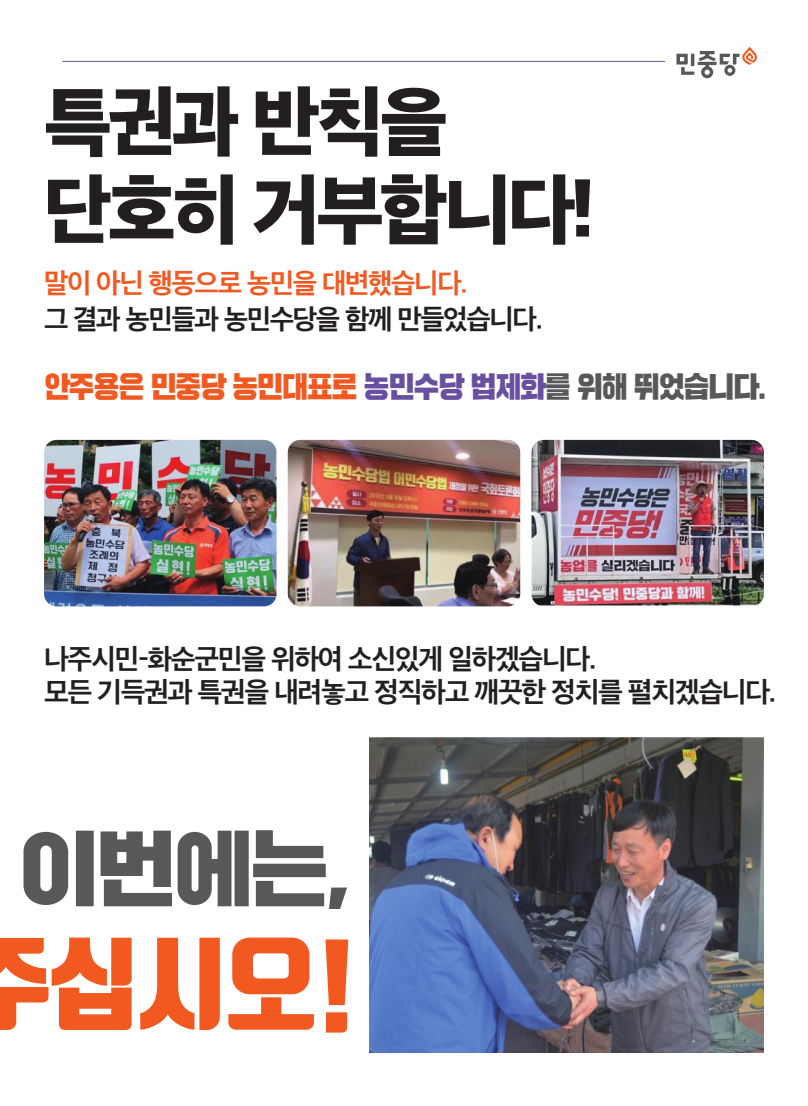
<style>
.page{position:relative;width:808px;height:1106px;background:#fff}
.page>*{position:absolute;margin:0;border:0;box-sizing:border-box;transform-origin:0 0}
.t1{font:100.35px "Tmon Monsori OTF Black";color:#f15921}
.t2{font:81.45px "SD Gd Gothic";color:#57585a}
.t3{font:73.35px/88.1px "SD Gothic Neoa i Hv";letter-spacing:-.05em;color:#231f20}
.t4{font:28.5px "SD Gd Gothic";letter-spacing:-.025em;color:#f15921;scale:.9 1}
.t5{font:27px/32.4px "SD Gothic Neoa g Bd";letter-spacing:-.05em;color:#231f20}
.t6{font:26.55px "SD Gothic Neoa g Bd";letter-spacing:-.05em;color:#231f20}
.t7{font:26.55px "SD Gothic Neoa g Bd";letter-spacing:-.05em;color:#f15921}
.s1{color:#6850a1}
.s2{color:#57585a}
</style>
<div class="page">
<hr style="left:63px;top:61px;width:602px;height:1px;background:#6850a1">
<svg style="left:676px;top:47px;width:81px;height:31px"></svg>
<img style="left:44px;top:440px;width:233px;height:166px">
<img style="left:288px;top:440px;width:232px;height:166px">
<img style="left:531px;top:440px;width:233px;height:166px">
<img style="left:369px;top:737px;width:395px;height:315px">
<h3 class="t3" style="left:44px;top:78px;width:551px">특권과 반칙을 단호히 거부합니다!</h3>
<p class="t7" style="left:44px;top:269px;width:425px">말이 아닌 행동으로 농민을 대변했습니다.</p>
<p class="t6" style="left:44px;top:305px;width:500px">그 결과 농민들과 농민수당을 함께 만들었습니다.</p>
<p class="t4" style="left:44px;top:372px;width:806px">안주용은 민중당 농민대표로 <span class="s1">농민수당 법제화</span><span class="s2">를 위해 뛰었습니다.</span></p>
<p class="t5" style="left:44px;top:643px;width:733px">나주시민-화순군민을 위하여 소신있게 일하겠습니다.<br>모든 기득권과 특권을 내려놓고 정직하고 깨끗한 정치를 펼치겠습니다.</p>
<h2 class="t2" style="left:19px;top:827px;width:341px">이번에는,</h2>
<h1 class="t1" style="left:-40px;top:925px;width:400px">주십시오!</h1>
</div>
